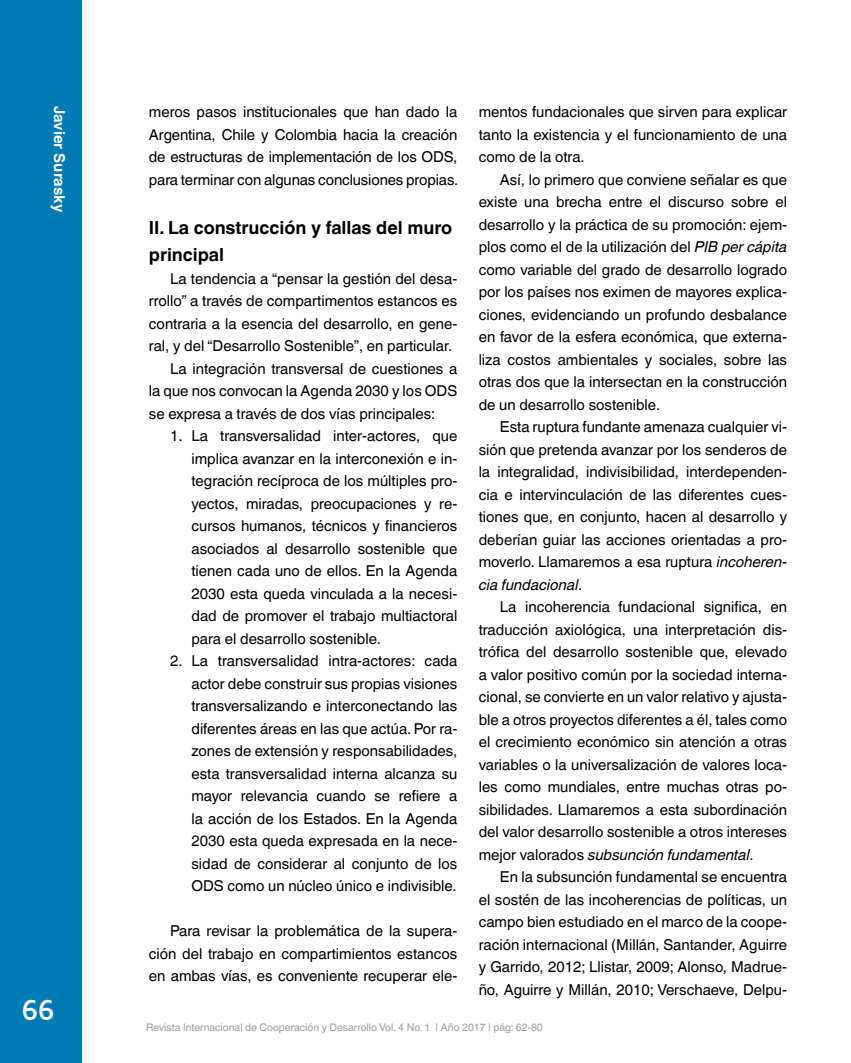
<style>
.page{position:relative;width:851px;height:1063px;background:#fff}
.page>*{position:absolute;margin:0;border:0;box-sizing:border-box;transform-origin:0 0}
.t1{font:700 30px "Corbel";color:#fff}
.t2{font:700 18px/27px "Helvetica World";letter-spacing:-.005em;color:#000}
.t3{font:15px/22.5px "Helvetica World";color:#000;text-align:justify}
.t4{font:700 15px "Helvetica World";color:#fff}
.t5{font:10.5px "Helvetica World";color:#9d9d9c}
.s1{font-style:italic}
</style>
<div class="page">
<div style="left:0;top:0;width:82px;height:1063px;background:#007ab3"></div>
<p class="t4" style="left:68px;top:106px;width:107px;rotate:90deg">Javier Surasky</p>
<h1 class="t1" style="left:22px;top:992px;width:35px">66</h1>
<p class="t3" style="left:149px;top:101px;width:311px">meros pasos institucionales que han dado la Argentina, Chile y Colombia hacia la creación de estructuras de implementación de los ODS, para terminar con algunas conclusiones propias.</p>
<p class="t2" style="left:149px;top:214px;width:305px">II. La construcción y fallas del muro principal</p>
<p class="t3" style="left:170px;top:267px;width:288px">La tendencia a “pensar la gestión del desa-</p>
<p class="t3" style="left:149px;top:290px;width:310px">rrollo” a través de compartimentos estancos es</p>
<p class="t3" style="left:149px;top:312px;width:310px">contraria a la esencia del desarrollo, en gene-</p>
<p class="t3" style="left:149px;top:335px;width:305px">ral, y del “Desarrollo Sostenible”, en particular.</p>
<p class="t3" style="left:170px;top:357px;width:288px">La integración transversal de cuestiones a</p>
<p class="t3" style="left:149px;top:380px;width:310px">la que nos convocan la Agenda 2030 y los ODS</p>
<p class="t3" style="left:149px;top:402px;width:288px">se expresa a través de dos vías principales:</p>
<p class="t3" style="left:191px;top:425px;width:267px;text-indent:-21px">1. La transversalidad inter-actores, que implica avanzar en la interconexión e in&shy;tegración recíproca de los múltiples pro&shy;yectos, miradas, preocupaciones y re&shy;cursos humanos, técnicos y financieros asociados al desarrollo sostenible que tienen cada uno de ellos. En la Agenda 2030 esta queda vinculada a la necesi&shy;dad de promover el trabajo multiactoral para el desarrollo sostenible.</p>
<p class="t3" style="left:191px;top:650px;width:267px;text-indent:-21px">2. La transversalidad intra-actores: cada actor debe construir sus propias visiones transversalizando e interconectando las diferentes áreas en las que actúa. Por ra&shy;zones de extensión y responsabilidades, esta transversalidad interna alcanza su mayor relevancia cuando se refiere a la acción de los Estados. En la Agenda 2030 esta queda expresada en la nece&shy;sidad de considerar al conjunto de los ODS como un núcleo único e indivisible.</p>
<p class="t3" style="left:149px;top:920px;width:310px;text-indent:21px">Para revisar la problemática de la supera&shy;ción del trabajo en compartimientos estancos en ambas vías, es conveniente recuperar ele-</p>
<p class="t3" style="left:478px;top:101px;width:310px">mentos fundacionales que sirven para explicar tanto la existencia y el funcionamiento de una como de la otra.</p>
<p class="t3" style="left:478px;top:168px;width:310px;text-indent:21px">Así, lo primero que conviene señalar es que existe una brecha entre el discurso sobre el desarrollo y la práctica de su promoción: ejem&shy;plos como el de la utilización del <span class="s1">PIB per cápita </span>como variable del grado de desarrollo logrado por los países nos eximen de mayores explica&shy;ciones, evidenciando un profundo desbalance en favor de la esfera económica, que externa&shy;liza costos ambientales y sociales, sobre las otras dos que la intersectan en la construcción de un desarrollo sostenible.</p>
<p class="t3" style="left:478px;top:416px;width:310px;text-indent:21px">Esta ruptura fundante amenaza cualquier vi&shy;sión que pretenda avanzar por los senderos de la integralidad, indivisibilidad, interdependen&shy;cia e intervinculación de las diferentes cues&shy;tiones que, en conjunto, hacen al desarrollo y deberían guiar las acciones orientadas a pro&shy;moverlo. Llamaremos a esa ruptura <span class="s1">incoheren&shy;cia fundacional</span>.</p>
<p class="t3" style="left:478px;top:596px;width:310px;text-indent:21px">La incoherencia fundacional significa, en traducción axiológica, una interpretación dis&shy;trófica del desarrollo sostenible que, elevado a valor positivo común por la sociedad interna&shy;cional, se convierte en un valor relativo y ajusta&shy;ble a otros proyectos diferentes a él, tales como el crecimiento económico sin atención a otras variables o la universalización de valores loca&shy;les como mundiales, entre muchas otras po&shy;sibilidades. Llamaremos a esta subordinación del valor desarrollo sostenible a otros intereses mejor valorados <span class="s1">subsunción fundamental</span>.</p>
<p class="t3" style="left:478px;top:866px;width:310px;text-indent:21px">En la subsunción fundamental se encuentra el sostén de las incoherencias de políticas, un campo bien estudiado en el marco de la coope&shy;ración internacional (Millán, Santander, Aguirre y Garrido, 2012; Llistar, 2009; Alonso, Madrue&shy;ño, Aguirre y Millán, 2010; Verschaeve, Delpu-</p>
<p class="t5" style="left:146px;top:1021px;width:398px">Revista Internacional de Cooperación y Desarrollo Vol. 4 No. 1 | Año 2017 | pág: 62-80</p>
</div>
